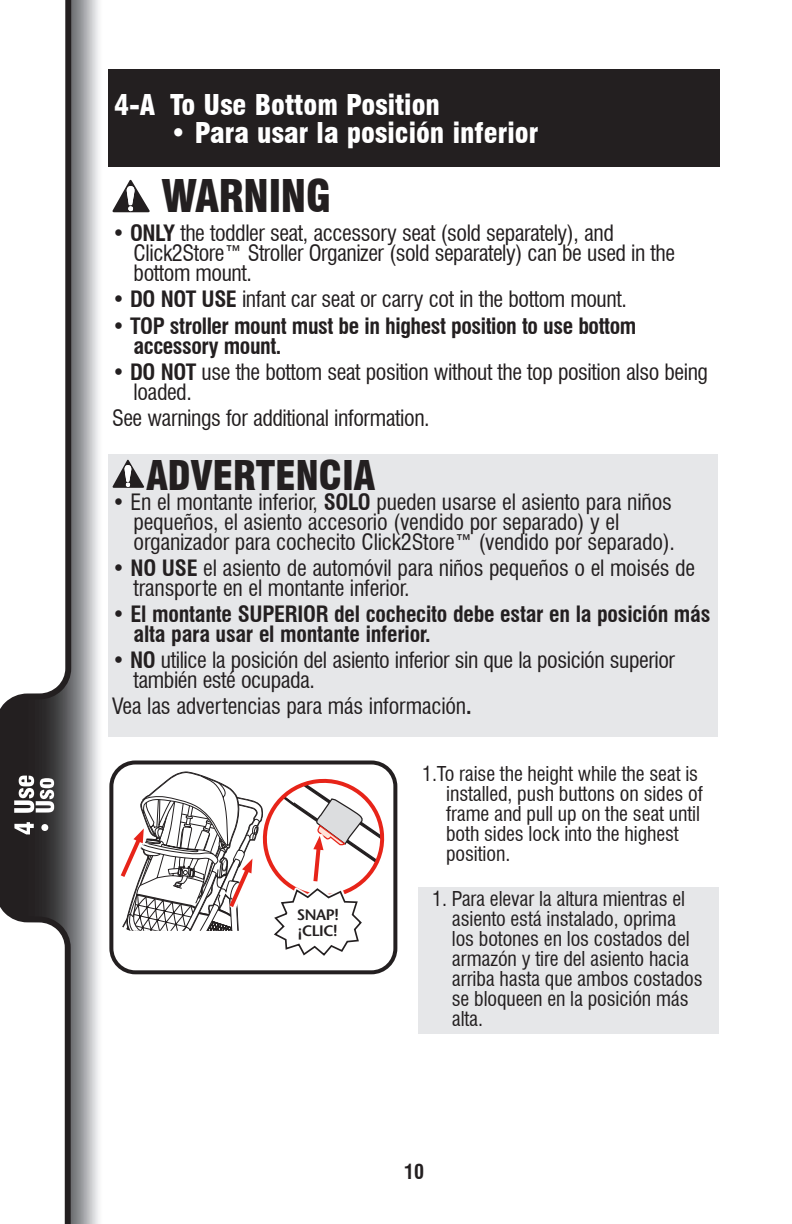
<style>
.page{position:relative;width:792px;height:1224px;background:#fff}
.page>*{position:absolute;margin:0;border:0;box-sizing:border-box;transform-origin:0 0}
.Body{font:900 condensed 44px "Swiss 721 BT";letter-spacing:-.02em;color:#231f20}
.t1{font:900 condensed 40px "Swiss 721 BT";letter-spacing:-.01em;color:#231f20}
.Banner{font:900 condensed 28px "Swiss 721 BT";color:#fff}
.Body-2{font:condensed 22px/20px "Swiss 721 BT";letter-spacing:-.02em;color:#231f20}
.Body-3{font:700 condensed 22px/20px "Swiss 721 BT";letter-spacing:-.01em;color:#231f20}
.Copy-Steps{font:condensed 20px/20px "Swiss 721 BT";letter-spacing:-.005em;color:#231f20}
.t2{font:700 condensed 20px "Swiss 721 BT";color:#231f20}
.Snap{font:600 15.2px/15.2px "Stone Sans";letter-spacing:-.025em;color:#231f20}
.s1{font-weight:700}
.s2{font-weight:400}
</style>
<div class="page">
<img style="left:71px;top:0;width:28px;height:1224px">
<svg style="left:0;top:0;width:71px;height:1224px"></svg>
<svg style="left:14px;top:822px;width:20px;height:12px"></svg>
<svg style="left:41px;top:824px;width:7px;height:7px"></svg>
<svg style="left:14px;top:776px;width:40px;height:37px"></svg>
<div style="left:108px;top:70px;width:612px;height:97px;background:#231f20"></div>
<svg style="left:112px;top:180px;width:38px;height:32px"></svg>
<div style="left:108px;top:454px;width:610px;height:283px;background:#e6e7e9"></div>
<svg style="left:112px;top:460px;width:32px;height:28px"></svg>
<div style="left:109px;top:761px;width:288px;height:213px;border:4px solid #231f20;border-radius:24px"></div>
<svg style="left:115px;top:771px;width:270px;height:186px"></svg>
<div style="left:418px;top:887px;width:301px;height:147px;background:#e6e7e9"></div>
<p class="Banner" style="left:114px;top:88px;width:328px">4-A To Use Bottom Position</p>
<p class="Banner" style="left:170px;top:116px;width:370px">• Para usar la posición inferior</p>
<p class="Body" style="left:161px;top:170px;width:172px">WARNING</p>
<p class="Body-2" style="left:134px;top:223px;width:543px;text-indent:-22px"><span class="s1">• ONLY</span> the toddler seat, accessory seat (sold separately), and<br>Click2Store™ Stroller Organizer (sold separately) can be used in the bottom mount.</p>
<p class="Body-2" style="left:112px;top:289px;width:516px"><span class="s1">• DO NOT USE</span> infant car seat or carry cot in the bottom mount.</p>
<p class="Body-3" style="left:134px;top:316px;width:504px;text-indent:-22px">• TOP stroller mount must be in highest position to use bottom accessory mount.</p>
<p class="Body-2" style="left:134px;top:362px;width:576px;text-indent:-22px"><span class="s1">• DO NOT</span> use the bottom seat position without the top position also being loaded.</p>
<p class="Body-2" style="left:112px;top:408px;width:319px">See warnings for additional information.</p>
<p class="t1" style="left:146px;top:451px;width:231px">ADVERTENCIA</p>
<p class="Body-2" style="left:134px;top:492px;width:543px;text-indent:-22px">• En el montante inferior, <span class="s1">SOLO</span> pueden usarse el asiento para niños pequeños, el asiento accesorio (vendido por separado) y el organizador para cochecito Click2Store™ (vendido por separado).</p>
<p class="Body-2" style="left:134px;top:558px;width:563px;text-indent:-22px">• <span class="s1">NO USE</span> el asiento de automóvil para niños pequeños o el moisés de transporte en el montante inferior.</p>
<p class="Body-3" style="left:134px;top:604px;width:578px;text-indent:-22px"><span class="s2">•</span> El montante SUPERIOR del cochecito debe estar en la posición más alta para usar el montante inferior.</p>
<p class="Body-2" style="left:134px;top:650px;width:543px;text-indent:-22px"><span class="s1">• NO</span> utilice la posición del asiento inferior sin que la posición superior también esté ocupada.</p>
<p class="Body-2" style="left:112px;top:696px;width:361px">Vea las advertencias para más información<span class="s1">.</span></p>
<p class="Snap" style="left:297px;top:907px;width:44px">SNAP! ¡CLIC!</p>
<p class="Copy-Steps" style="left:446px;top:764px;width:258px;text-indent:-24px">1.To raise the height while the seat is installed, push buttons on sides of frame and pull up on the seat until both sides lock into the highest position.</p>
<p class="Copy-Steps" style="left:452px;top:889px;width:252px;text-indent:-20px">1. Para elevar la altura mientras el asiento está instalado, oprima los botones en los costados del armazón y tire del asiento hacia arriba hasta que ambos costados se bloqueen en la posición más alta.</p>
<p class="t2" style="left:404px;top:1160px;width:21px">10</p>
</div>
